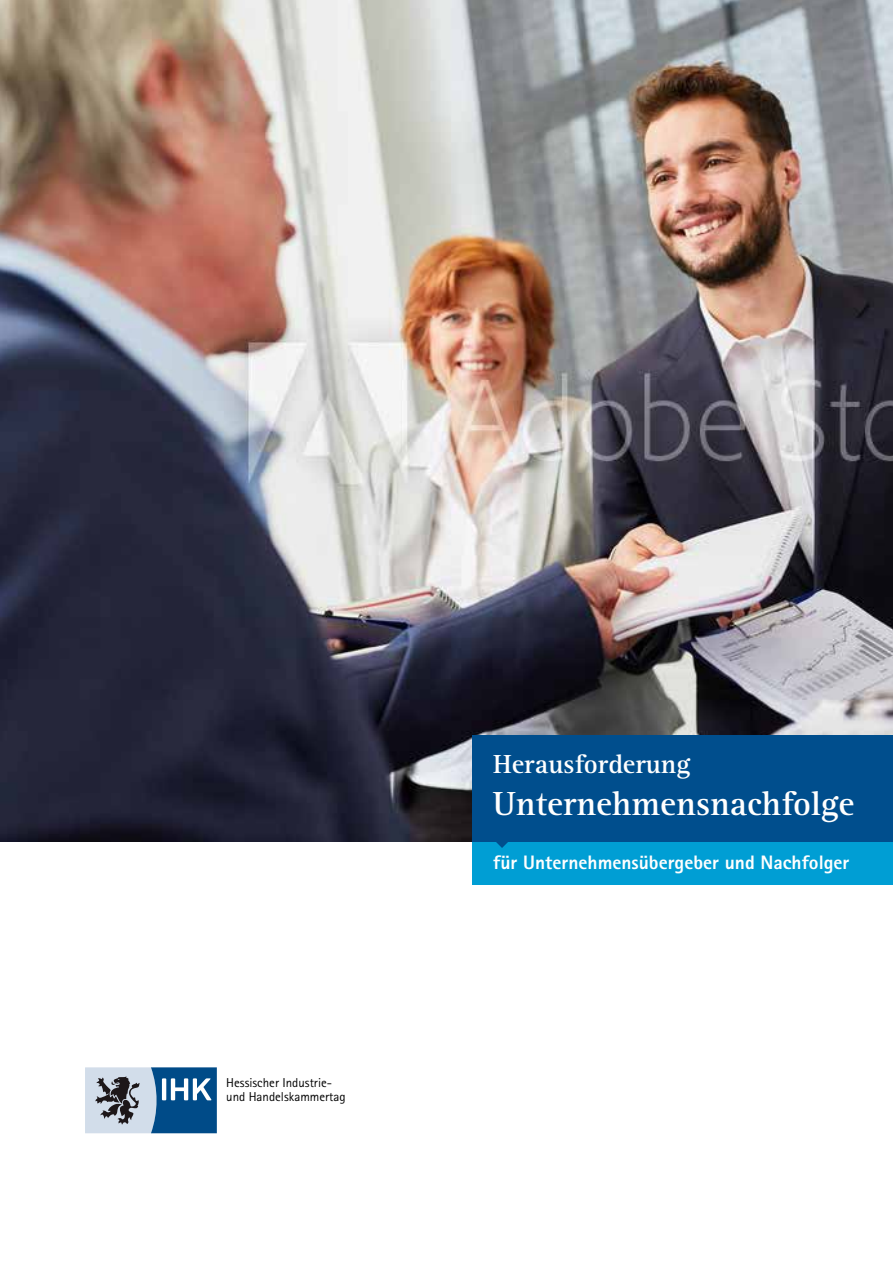
<style>
.page{position:relative;width:893px;height:1263px;background:#fff}
.page>*{position:absolute;margin:0;border:0;box-sizing:border-box;transform-origin:0 0}
.t1{font:700 34.5px "Rotis Serif";color:#fff}
.t2{font:700 27px "Rotis Serif";color:#fff}
.t3{font:800 19.5px "Rotis Sans Serif";color:#fff}
.t4{font:12.9px/13.5px "Agfa Rotis Sans Serif";color:#000}
</style>
<div class="page">
<img style="left:0;top:0;width:893px;height:842px">
<div style="left:472px;top:736px;width:421px;height:106px;background:#004e8d"></div>
<div style="left:472px;top:842px;width:421px;height:42px;background:#009ed4"></div>
<svg style="left:496px;top:842px;width:12px;height:6px"></svg>
<svg style="left:85px;top:1067px;width:132px;height:66px;background:#6c8fad"></svg>
<p class="t4" style="left:226px;top:1076px;width:121px">Hessischer Industrie&shy;und Handelskammertag</p>
<h2 class="t2" style="left:493px;top:748px;width:199px">Herausforderung</h2>
<h1 class="t1" style="left:493px;top:783px;width:363px">Unternehmensnachfolge</h1>
<h3 class="t3" style="left:493px;top:850px;width:358px">für Unternehmensübergeber und Nachfolger</h3>
</div>
